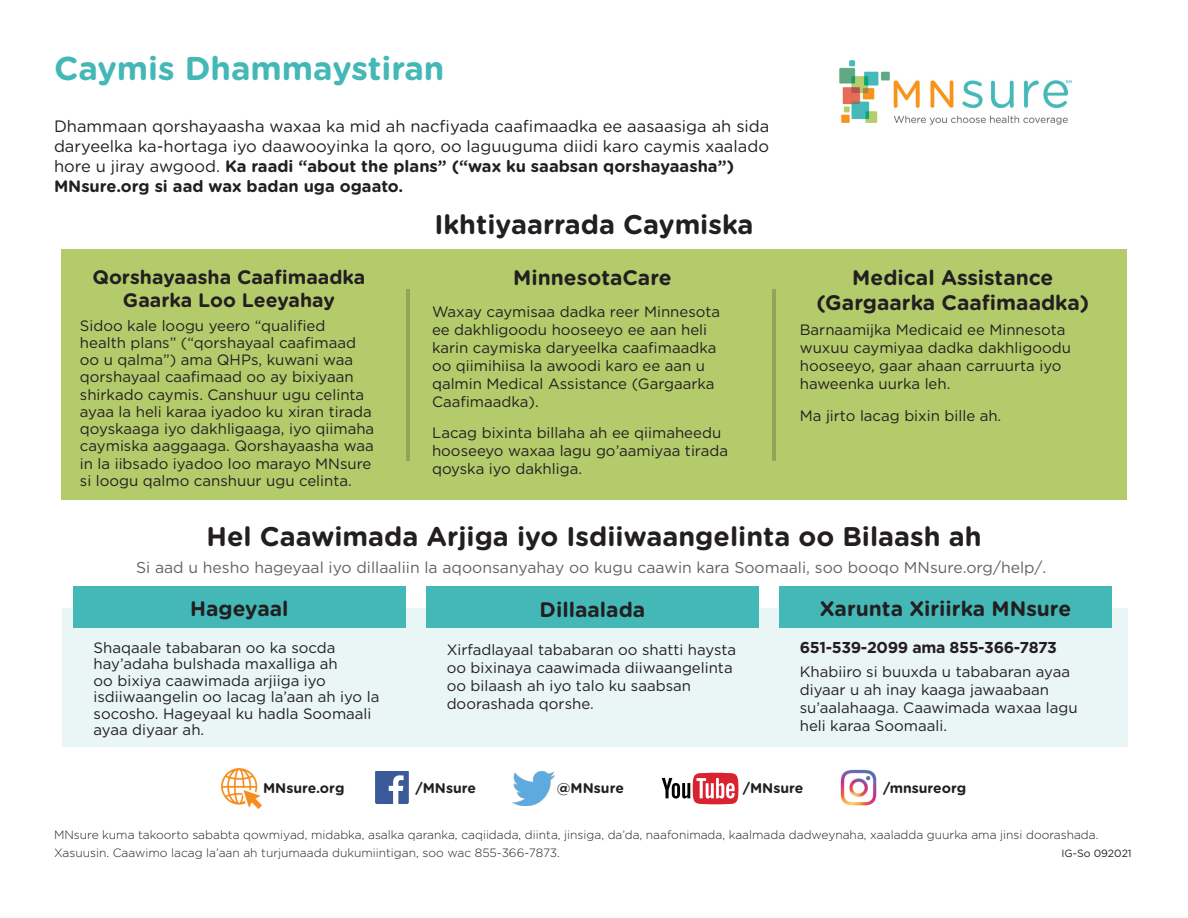
<style>
.page{position:relative;width:1188px;height:918px;background:#fff}
.page>*{position:absolute;margin:0;border:0;box-sizing:border-box;transform-origin:0 0}
.t1{font:700 33px "Gotham Rounded";color:#43b8b7}
.t2{font:700 27px "Gotham Rounded";color:#231f20}
.t3{font:700 21px/25.2px "Gotham Rounded";color:#231f20;text-align:center}
.t4{font:700 19.5px/22.5px "Gotham Rounded";color:#231f20;text-align:center}
.t5{font:16.5px/19.8px "Gotham Rounded";color:#231f20}
.t6{font:15.75px "Gotham";color:#636366}
.t7{font:700 15.75px "Gotham";letter-spacing:-.02em;color:#231f20}
.t8{font:15px/18px "Gotham";color:#231f20}
.t9{font:700 14.1px "Gotham Rounded";color:#231f20}
.t10{font:300 12px/18px "Gotham";color:#231f20}
.t11{font:10.5px "Gotham";color:#231f20}
.s1{font-weight:700}
</style>
<div class="page">
<div style="left:62px;top:608px;width:1066px;height:138px;background:#eaf5f5"></div>
<div style="left:779px;top:587px;width:333px;height:41px;background:#43b8b7"></div>
<div style="left:73px;top:587px;width:333px;height:41px;background:#43b8b7"></div>
<div style="left:426px;top:587px;width:333px;height:41px;background:#43b8b7"></div>
<div style="left:61px;top:249px;width:1066px;height:251px;background:#b4cb6c"></div>
<img style="left:839px;top:60px;width:233px;height:65px">
<hr style="left:406px;top:289px;width:3px;height:171px;background:#93a358">
<hr style="left:773px;top:289px;width:3px;height:171px;background:#93a358">
<img style="left:513px;top:772px;width:42px;height:34px">
<div style="left:375px;top:771px;width:34px;height:33px;background:#3b5a9a;border-radius:2px"></div>
<svg style="left:389px;top:775px;width:15px;height:29px"></svg>
<svg style="left:662px;top:773px;width:76px;height:31px"></svg>
<img style="left:840px;top:769px;width:37px;height:37px">
<img style="left:221px;top:769px;width:40px;height:40px">
<h1 class="t1" style="left:54px;top:45px;width:392px">Caymis Dhammaystiran</h1>
<p class="t5" style="left:54px;top:116px;width:717px">Dhammaan qorshayaasha waxaa ka mid ah nacfiyada caafimaadka ee aasaasiga ah sida daryeelka ka-hortaga iyo daawooyinka la qoro, oo laguuguma diidi karo caymis xaalado hore u jiray awgood. <span class="s1">Ka raadi “about the plans” (“wax ku saabsan qorshayaasha”)<br>MNsure.org si aad wax badan uga ogaato.</span></p>
<h3 class="t4" style="left:92px;top:265px;width:275px">Qorshayaasha Caafimaadka<br>Gaarka Loo Leeyahay</h3>
<p class="t8" style="left:80px;top:316px;width:296px;line-height:17.2px">Sidoo kale loogu yeero “qualified health plans” (“qorshayaal caafimaad oo u qalma”) ama QHPs, kuwani waa qorshayaal caafimaad oo ay bixiyaan shirkado caymis. Canshuur ugu celinta ayaa la heli karaa iyadoo ku xiran tirada qoyskaaga iyo dakhligaaga, iyo qiimaha caymiska aaggaaga. Qorshayaasha waa in la iibsado iyadoo loo marayo MNsure si loogu qalmo canshuur ugu celinta.</p>
<h2 class="t2" style="left:434px;top:205px;width:321px">Ikhtiyaarrada Caymiska</h2>
<h3 class="t3" style="left:513px;top:264px;width:160px">MinnesotaCare</h3>
<p class="t8" style="left:432px;top:302px;width:290px">Waxay caymisaa dadka reer Minnesota ee dakhligoodu hooseeyo ee aan heli karin caymiska daryeelka caafimaadka oo qiimihiisa la awoodi karo ee aan u qalmin Medical Assistance (Gargaarka Caafimaadka).</p>
<p class="t8" style="left:432px;top:424px;width:297px">Lacag bixinta billaha ah ee qiimaheedu hooseeyo waxaa lagu go’aamiyaa tirada qoyska iyo dakhliga.</p>
<h3 class="t3" style="left:817px;top:264px;width:274px">Medical Assistance (Gargaarka Caafimaadka)</h3>
<p class="t8" style="left:800px;top:321px;width:273px">Barnaamijka Medicaid ee Minnesota wuxuu caymiyaa dadka dakhligoodu hooseeyo, gaar ahaan carruurta iyo haweenka uurka leh.</p>
<p class="t8" style="left:800px;top:406px;width:203px">Ma jirto lacag bixin bille ah.</p>
<h2 class="t2" style="left:207px;top:517px;width:777px">Hel Caawimada Arjiga iyo Isdiiwaangelinta oo Bilaash ah</h2>
<p class="t6" style="left:136px;top:557px;width:912px">Si aad u hesho hageyaal iyo dillaaliin la aqoonsanyahay oo kugu caawin kara Soomaali, soo booqo MNsure.org/help/.</p>
<h3 class="t3" style="left:190px;top:595px;width:100px">Hageyaal</h3>
<p class="t8" style="left:94px;top:639px;width:287px;line-height:16.5px">Shaqaale tababaran oo ka socda hay’adaha bulshada maxalliga ah<br>oo bixiya caawimada arjiiga iyo isdiiwaangelin oo lacag la’aan ah iyo la socosho. Hageyaal ku hadla Soomaali ayaa diyaar ah.</p>
<h3 class="t3" style="left:540px;top:596px;width:107px">Dillaalada</h3>
<p class="t8" style="left:447px;top:640px;width:291px">Xirfadlayaal tababaran oo shatti haysta oo bixinaya caawimada diiwaangelinta oo bilaash ah iyo talo ku saabsan doorashada qorshe.</p>
<h3 class="t3" style="left:820px;top:595px;width:253px">Xarunta Xiriirka MNsure</h3>
<p class="t7" style="left:800px;top:637px;width:259px">651-539-2099 ama 855-366-7873</p>
<p class="t8" style="left:800px;top:663px;width:279px">Khabiiro si buuxda u tababaran ayaa diyaar u ah inay kaaga jawaabaan su’aalahaaga. Caawimada waxaa lagu heli karaa Soomaali.</p>
<p class="t9" style="left:263px;top:777px;width:83px">MNsure.org</p>
<p class="t9" style="left:415px;top:777px;width:62px">/MNsure</p>
<p class="t9" style="left:557px;top:777px;width:69px">@MNsure</p>
<p class="t9" style="left:743px;top:777px;width:62px">/MNsure</p>
<p class="t9" style="left:883px;top:777px;width:85px">/mnsureorg</p>
<p class="t10" style="left:54px;top:826px;width:1046px">MNsure kuma takoorto sababta qowmiyad, midabka, asalka qaranka, caqiidada, diinta, jinsiga, da’da, naafonimada, kaalmada dadweynaha, xaaladda guurka ama jinsi doorashada.<br>Xasuusin. Caawimo lacag la’aan ah turjumaada dukumiintigan, soo wac 855-366-7873.</p>
<p class="t11" style="left:1062px;top:847px;width:72px">IG-So 092021</p>
</div>
